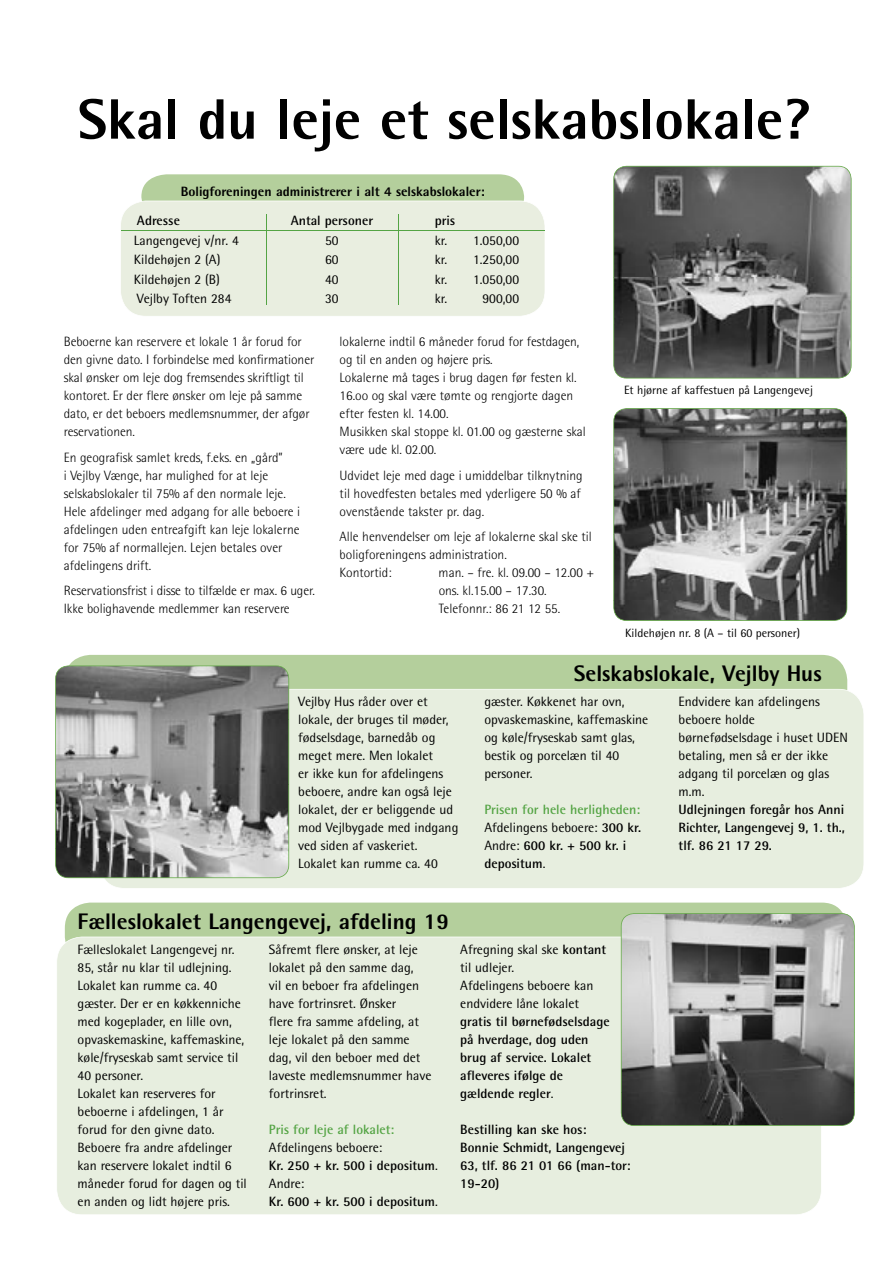
<style>
.page{position:relative;width:893px;height:1263px;background:#fff}
.page>*{position:absolute;margin:0;border:0;box-sizing:border-box;transform-origin:0 0}
.t1{font:800 57px "Rotis Semi Sans";color:#000}
.t2{font:800 22.5px "Rotis Semi Sans";color:#000}
.t3{font:13.5px/18px "Rotis Semi Sans";color:#000}
.t4{font:300 13.5px/18px "Rotis Semi Sans";color:#000}
.t5{font:700 13.5px/18px "Rotis Semi Sans";color:#000}
.t6{font:800 13.5px "Rotis Semi Sans";color:#000}
.t7{font:700 13.5px "Rotis Semi Sans";color:#54a444}
.t8{font:12px "Rotis Semi Sans";color:#000}
.s1{color:#54a444}
.s2{font-weight:400}
.s3{font-weight:700}
</style>
<div class="page">
<div style="left:65px;top:902px;width:782px;height:60px;background:#b4cf9c;border-radius:26px"></div>
<div style="left:65px;top:655px;width:782px;height:59px;background:#b4cf9c;border-radius:26px"></div>
<div style="left:99px;top:689px;width:765px;height:199px;background:#e7eedf"></div>
<svg style="left:613px;top:166px;width:238px;height:212px;background:#666766"></svg>
<div style="left:57px;top:936px;width:764px;height:279px;background:#e7eedf"></div>
<svg style="left:621px;top:913px;width:234px;height:213px;background:#818280"></svg>
<svg style="left:55px;top:665px;width:234px;height:213px;background:#8d8f8c"></svg>
<svg style="left:613px;top:408px;width:234px;height:213px;background:#6c6e6c"></svg>
<svg style="left:141px;top:174px;width:383px;height:27px;background:#b7d1a0"></svg>
<div style="left:121px;top:201px;width:424px;height:115px;background:#e9eee0"></div>
<hr style="left:121px;top:230px;width:423px;height:1px;background:#54a444">
<hr style="left:266px;top:215px;width:1px;height:90px;background:#54a444">
<hr style="left:398px;top:215px;width:1px;height:90px;background:#54a444">
<h1 class="t1" style="left:78px;top:83px;width:733px">Skal du leje et selskabslokale?</h1>
<p class="t6" style="left:181px;top:182px;width:305px">Boligforeningen administrerer i alt 4 selskabslokaler:</p>
<p class="t5" style="left:137px;top:212px;width:44px">Adresse</p>
<p class="t5" style="left:291px;top:212px;width:84px">Antal personer</p>
<p class="t5" style="left:435px;top:212px;width:22px">pris</p>
<p class="t3" style="left:134px;top:231px;width:106px">Langengevej v/nr. 4</p>
<p class="t3" style="left:325px;top:231px;width:15px">50</p>
<p class="t3" style="left:435px;top:231px;width:86px">kr. 1.050,00</p>
<p class="t3" style="left:134px;top:251px;width:88px">Kildehøjen 2 (A)</p>
<p class="t3" style="left:325px;top:251px;width:15px">60</p>
<p class="t3" style="left:435px;top:251px;width:86px">kr. 1.250,00</p>
<p class="t3" style="left:134px;top:270px;width:87px">Kildehøjen 2 (B)</p>
<p class="t3" style="left:325px;top:270px;width:15px">40</p>
<p class="t3" style="left:435px;top:270px;width:86px">kr. 1.050,00</p>
<p class="t3" style="left:137px;top:290px;width:96px">Vejlby Toften 284</p>
<p class="t3" style="left:325px;top:290px;width:15px">30</p>
<p class="t3" style="left:435px;top:290px;width:14px">kr.</p>
<p class="t3" style="left:482px;top:290px;width:38px">900,00</p>
<p class="t4" style="left:64px;top:333px;width:252px">Beboerne kan reservere et lokale 1 år forud for den givne dato. I forbindelse med konfirmationer skal ønsker om leje dog fremsendes skriftligt til kontoret. Er der flere ønsker om leje på samme dato, er det beboers medlemsnummer, der afgør reservationen.</p>
<p class="t4" style="left:64px;top:448px;width:238px">En geografisk samlet kreds, f.eks. en „gård”<br>i Vejlby Vænge, har mulighed for at leje selskabslokaler til 75% af den normale leje.<br>Hele afdelinger med adgang for alle beboere i afdelingen uden entreafgift kan leje lokalerne for 75% af normallejen. Lejen betales over afdelingens drift.</p>
<p class="t4" style="left:64px;top:582px;width:253px">Reservationsfrist i disse to tilfælde er max. 6 uger.<br>Ikke bolighavende medlemmer kan reservere</p>
<p class="t4" style="left:340px;top:333px;width:248px">lokalerne indtil 6 måneder forud for festdagen, og til en anden og højere pris.<br>Lokalerne må tages i brug dagen før festen kl.<br>16.oo og skal være tømte og rengjorte dagen efter festen kl. 14.00.<br>Musikken skal stoppe kl. 01.00 og gæsterne skal være ude kl. 02.00.</p>
<p class="t4" style="left:340px;top:466px;width:245px">Udvidet leje med dage i umiddelbar tilknytning til hovedfesten betales med yderligere 50 % af ovenstående takster pr. dag.</p>
<p class="t4" style="left:340px;top:528px;width:254px">Alle henvendelser om leje af lokalerne skal ske til boligforeningens administration.<br>Kontortid:</p>
<p class="t4" style="left:439px;top:564px;width:157px">man. – fre. kl. 09.00 – 12.00 + ons. kl.15.00 – 17.30.<br>Telefonnr.: 86 21 12 55.</p>
<p class="t8" style="left:624px;top:383px;width:190px">Et hjørne af kaffestuen på Langengevej</p>
<p class="t8" style="left:625px;top:626px;width:176px">Kildehøjen nr. 8 (A – til 60 personer)</p>
<h2 class="t2" style="left:574px;top:659px;width:249px">Selskabslokale, Vejlby Hus</h2>
<p class="t3" style="left:298px;top:692px;width:162px">Vejlby Hus råder over et lokale, der bruges til møder, fødselsdage, barnedåb og meget mere. Men lokalet<br>er ikke kun for afdelingens beboere, andre kan også leje lokalet, der er beliggende ud mod Vejlbygade med indgang ved siden af vaskeriet.<br>Lokalet kan rumme ca. 40</p>
<p class="t3" style="left:484px;top:692px;width:165px">gæster. Køkkenet har ovn, opvaskemaskine, kaffemaskine og køle/fryse skab samt glas, bestik og porcelæn til 40 personer.</p>
<p class="t5" style="left:484px;top:800px;width:158px"><span class="s1">Prisen for hele herligheden:<br></span><span class="s2">Afdelingens beboere:</span> 300 kr.<br><span class="s2">Andre:</span> 600 kr. + 500 kr. i depositum<span class="s2">.</span></p>
<h2 class="t2" style="left:78px;top:907px;width:373px">Fælleslokalet Langengevej, afdeling 19</h2>
<p class="t3" style="left:78px;top:940px;width:171px">Fælleslokalet Langengevej nr.<br>85, står nu klar til udlejning.<br>Lokalet kan rumme ca. 40 gæster. Der er en køkkenniche med kogeplader, en lille ovn, opvaskemaskine, kaffemaskine, køle/fryseskab samt service til<br>40 personer.<br>Lokalet kan reserveres for beboerne i afdelingen, 1 år forud for den givne dato.<br>Beboere fra andre afdelinger kan reservere lokalet indtil 6 måneder forud for dagen og til en anden og lidt højere pris.</p>
<p class="t3" style="left:269px;top:940px;width:164px">Såfremt flere ønsker, at leje lokalet på den samme dag,<br>vil en beboer fra afdelingen have fortrinsret. Ønsker<br>flere fra samme afdeling, at leje lokalet på den samme dag, vil den beboer med det laveste medlemsnummer have fortrinsret.</p>
<p class="t7" style="left:269px;top:1121px;width:127px">Pris for leje af lokalet:</p>
<p class="t5" style="left:269px;top:1138px;width:170px"><span class="s2">Afdelingens beboere:<br></span>Kr. 250 + kr. 500 i depositum<span class="s2">.<br>Andre:<br></span>Kr. 600 + kr. 500 i depositum<span class="s2">.</span></p>
<p class="t3" style="left:460px;top:940px;width:147px">Afregning skal ske <span class="s3">kontant </span>til udlejer.<br>Afdelingens beboere kan endvidere låne lokalet</p>
<p class="t5" style="left:460px;top:1012px;width:151px">gratis til børnefødselsdage på hverdage, dog uden brug af service. Lokalet afleveres ifølge de gældende regler<span class="s2">.</span></p>
<p class="t5" style="left:460px;top:1120px;width:172px">Bestilling kan ske hos:<br>Bonnie Schmidt, Langengevej<br>63, tlf. 86 21 01 66 (man-tor:<br>19-20)</p>
<p class="t3" style="left:679px;top:692px;width:171px">Endvidere kan afdelingens beboere holde børnefødselsdage i huset UDEN betaling, men så er der ikke adgang til porcelæn og glas m.m.</p>
<p class="t5" style="left:679px;top:800px;width:168px;text-align:justify">Udlejningen foregår hos Anni Richter, Langengevej 9, 1. th., tlf. 86 21 17 29.</p>
</div>
